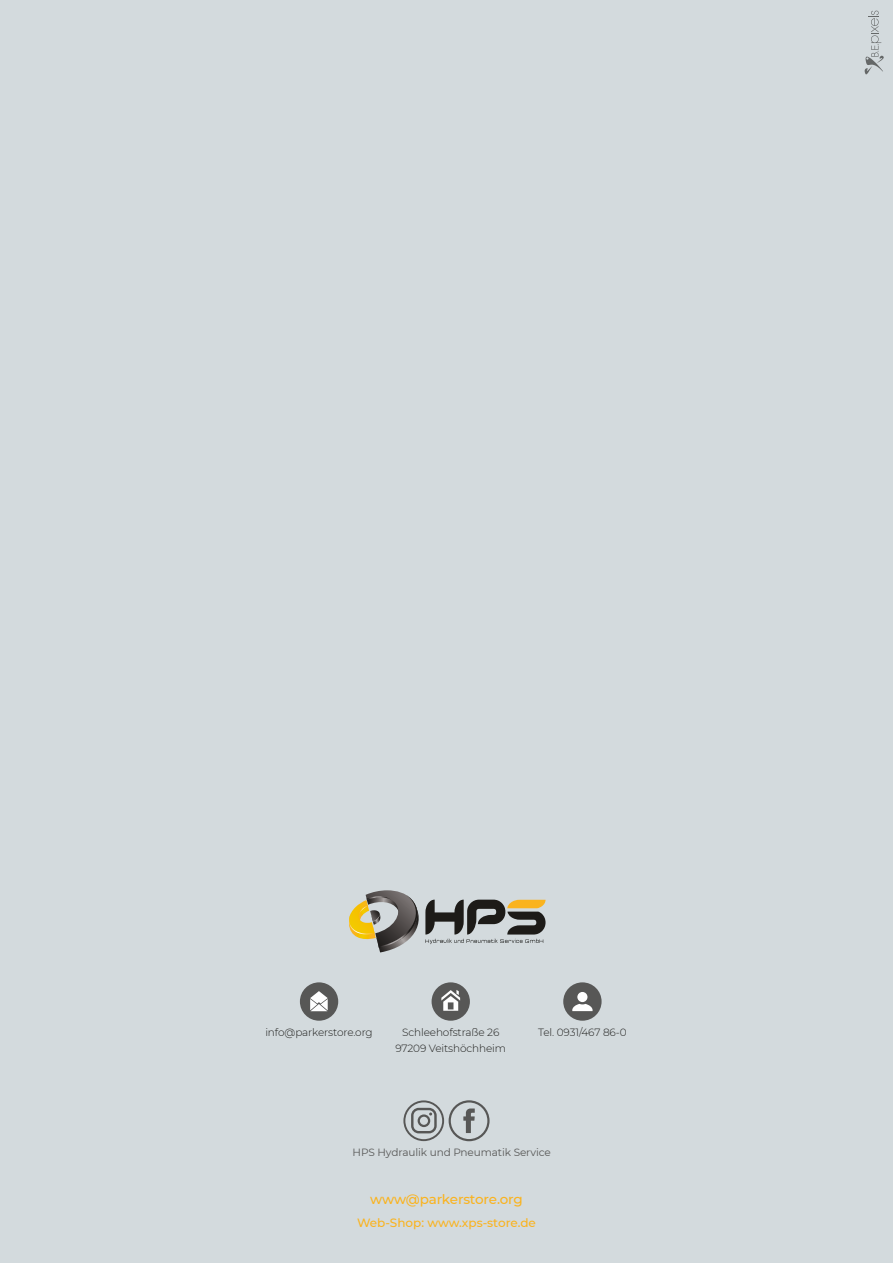
<style>
.page{position:relative;width:893px;height:1263px;background:#d3dadd}
.page>*{position:absolute;margin:0;border:0;box-sizing:border-box;transform-origin:0 0}
.t1{font:500 13.5px "Montserrat";letter-spacing:-.015em;color:#fab31e}
.t2{font:500 12px "Montserrat";color:#fab31e}
.t3{font:300 10.5px/16.5px "Montserrat";letter-spacing:-.01em;color:#1d1d1b;text-align:center}
.t4{font:10.5px "Montserrat";letter-spacing:-.01em;color:#575756}
</style>
<div class="page">
<div style="left:432px;top:982px;width:38px;height:39px;background:#575756;border-radius:50%"></div>
<svg style="left:441px;top:990px;width:19px;height:21px"></svg>
<div style="left:563px;top:982px;width:39px;height:39px;background:#575756;border-radius:50%"></div>
<div style="left:577px;top:992px;width:10px;height:10px;background:#fff;border-radius:50%"></div>
<svg style="left:572px;top:1004px;width:21px;height:7px"></svg>
<div style="left:300px;top:982px;width:38px;height:39px;background:#575756;border-radius:50%"></div>
<svg style="left:310px;top:991px;width:18px;height:20px"></svg>
<svg style="left:403px;top:1100px;width:87px;height:41px"></svg>
<svg style="left:865px;top:11px;width:19px;height:63px"></svg>
<svg style="left:349px;top:890px;width:196px;height:62px"></svg>
<p class="t3" style="left:265px;top:1024px;width:109px">info@parkerstore.org</p>
<p class="t3" style="left:538px;top:1024px;width:90px">Tel. 0931/467 86-0</p>
<p class="t3" style="left:395px;top:1024px;width:112px">Schleehofstraße 26<br>97209 Veitshöchheim</p>
<p class="t4" style="left:353px;top:1145px;width:200px">HPS Hydraulik und Pneumatik Service</p>
<p class="t1" style="left:370px;top:1190px;width:154px">www@parkerstore.org</p>
<p class="t2" style="left:357px;top:1214px;width:180px">Web-Shop: www.xps-store.de</p>
</div>
